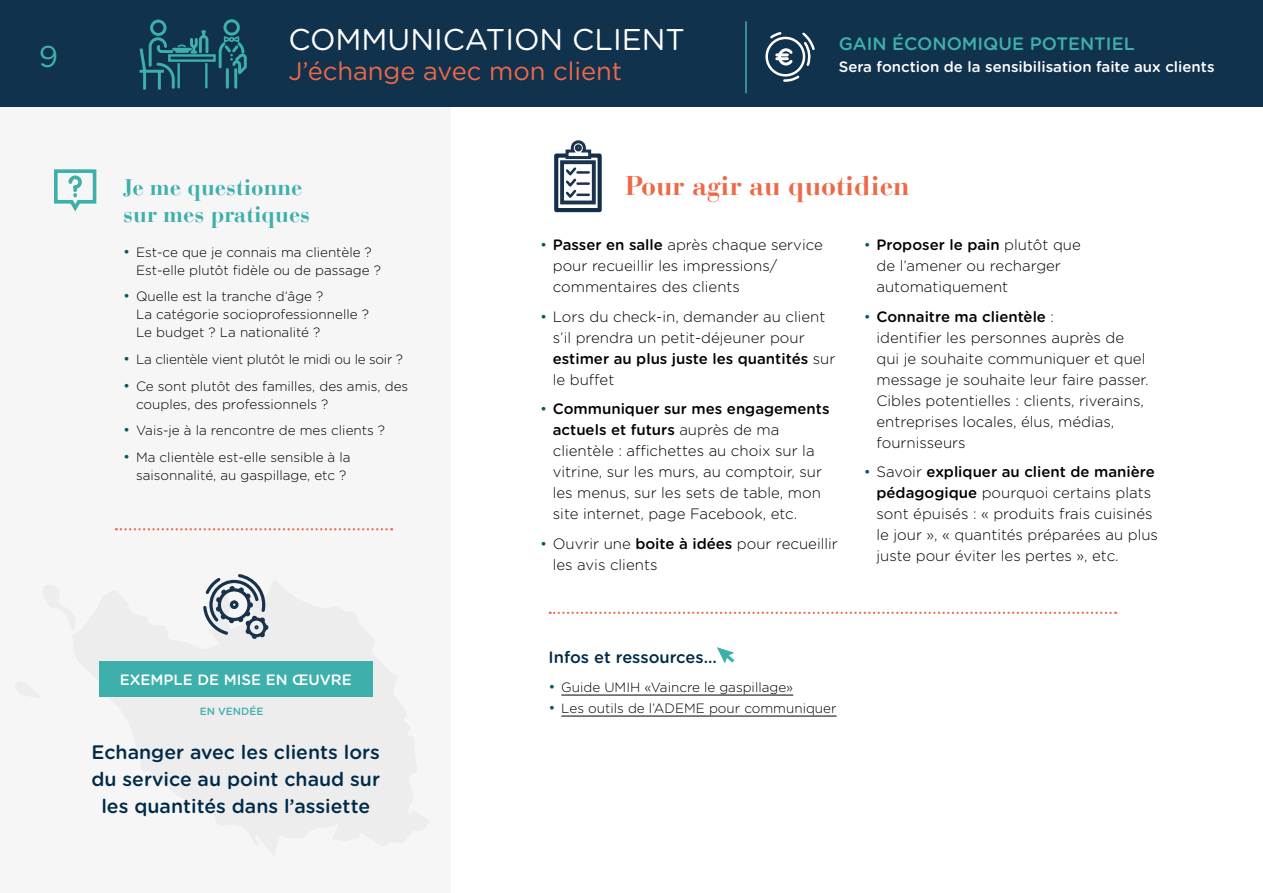
<style>
.page{position:relative;width:1263px;height:893px;background:#fff}
.page>*{position:absolute;margin:0;border:0;box-sizing:border-box;transform-origin:0 0}
.t1{font:30px "Gotham Rounded";color:#fff}
.t2{font:30px "Gotham Rounded";color:#3eb0ac}
.t3{font:700 27px "Bauer Bodoni Std";color:#ed6949}
.t4{font:25.5px "Gotham Rounded";color:#ed6949}
.t5{font:700 22.5px/27px "Bauer Bodoni Std";color:#3eb0ac}
.t6{font:500 19.5px/27px "Gotham Rounded";color:#002a49;text-align:center}
.t7{font:500 18px "Gotham Rounded";color:#3eb0ac}
.t8{font:500 16.5px "Gotham Rounded";color:#002a49}
.t9{font:300 15px/21px "Gotham Rounded";color:#000}
.t10{font:500 15px "Gotham Rounded";color:#fff}
.t11{font:300 13.5px/18px "Gotham Rounded";color:#000}
.t12{font:300 13.5px "Gotham Rounded";letter-spacing:-.02em;color:#000}
.t13{font:500 10.5px "Gotham Rounded";color:#3eb0ac}
.s1{font-size:15px;color:#005a5e}
.s2{color:#005a5e}
.s3{font-weight:500}
</style>
<div class="page">
<div style="left:0;top:106px;width:451px;height:787px;background:#f6f6f6"></div>
<div style="left:0;top:0;width:1263px;height:106px;background:#11324c"></div>
<svg style="left:765px;top:32px;width:50px;height:50px"></svg>
<hr style="left:745px;top:21px;width:2px;height:72px;background:#3eb0ac">
<svg style="left:203px;top:574px;width:65px;height:65px"></svg>
<div style="left:99px;top:661px;width:273px;height:36px;background:#3eb0ac"></div>
<svg style="left:116px;top:528px;width:276px;height:2px"></svg>
<svg style="left:54px;top:169px;width:43px;height:43px"></svg>
<div style="left:560px;top:160px;width:36px;height:44px;border:4px solid #1b334e"></div>
<div style="left:554px;top:153px;width:48px;height:59px;border:4px solid #112f49"></div>
<svg style="left:563px;top:140px;width:30px;height:61px"></svg>
<hr style="left:561px;top:695px;width:232px;height:1px;background:#000">
<hr style="left:561px;top:716px;width:275px;height:1px;background:#000">
<svg style="left:717px;top:647px;width:17px;height:17px"></svg>
<svg style="left:550px;top:612px;width:566px;height:2px"></svg>
<div style="left:150px;top:20px;width:16px;height:16px;border:3px solid #3eb0ac;border-radius:50%"></div>
<div style="left:168px;top:54px;width:48px;height:8px;border:2px solid #3eb0ac"></div>
<svg style="left:139px;top:29px;width:71px;height:61px"></svg>
<hr style="left:226px;top:70px;width:3px;height:17px;background:#3eb0ac">
<hr style="left:234px;top:70px;width:3px;height:17px;background:#3eb0ac">
<svg style="left:218px;top:36px;width:29px;height:44px"></svg>
<div style="left:223px;top:19px;width:17px;height:17px;border:3px solid #3eb0ac;border-radius:50%"></div>
<h1 class="t2" style="left:39px;top:35px;width:21px">9</h1>
<h1 class="t1" style="left:288px;top:18px;width:398px">COMMUNICATION CLIENT</h1>
<h3 class="t4" style="left:288px;top:53px;width:335px">J’échange avec mon client</h3>
<p class="t7" style="left:839px;top:31px;width:298px">GAIN ÉCONOMIQUE POTENTIEL</p>
<p class="t10" style="left:839px;top:56px;width:377px">Sera fonction de la sensibilisation faite aux clients</p>
<h3 class="t5" style="left:123px;top:174px;width:188px">Je me questionne sur mes pratiques</h3>
<p class="t11" style="left:136px;top:243px;width:246px;text-indent:-13px"><span class="s1">•</span> Est-ce que je connais ma clientèle ?<br>Est-elle plutôt fidèle ou de passage ?</p>
<p class="t11" style="left:136px;top:287px;width:234px;text-indent:-13px"><span class="s1">•</span> Quelle est la tranche d’âge ?<br>La catégorie socioprofessionnelle ?<br>Le budget ? La nationalité ?</p>
<p class="t12" style="left:123px;top:350px;width:281px"><span class="s1">•</span> La clientèle vient plutôt le midi ou le soir ?</p>
<p class="t11" style="left:136px;top:376px;width:274px;text-indent:-13px"><span class="s1">•</span> Ce sont plutôt des familles, des amis, des couples, des professionnels ?</p>
<p class="t11" style="left:123px;top:421px;width:263px"><span class="s1">•</span> Vais-je à la rencontre de mes clients ?</p>
<p class="t11" style="left:136px;top:447px;width:216px;text-indent:-13px"><span class="s1">•</span> Ma clientèle est-elle sensible à la saisonnalité, au gaspillage, etc ?</p>
<p class="t10" style="left:120px;top:669px;width:234px">EXEMPLE DE MISE EN ŒUVRE</p>
<p class="t13" style="left:200px;top:704px;width:65px">EN VENDÉE</p>
<h3 class="t6" style="left:92px;top:737px;width:290px">Echanger avec les clients lors du service au point chaud sur les quantités dans l’assiette</h3>
<h2 class="t3" style="left:625px;top:169px;width:286px">Pour agir au quotidien</h2>
<p class="t9" style="left:553px;top:234px;width:271px;text-indent:-13px"><span class="s2">•</span> <span class="s3">Passer en salle</span> après chaque service pour recueillir les impressions/ commentaires des clients</p>
<p class="t9" style="left:553px;top:305px;width:284px;text-indent:-13px"><span class="s2">•</span> Lors du check-in, demander au client s’il prendra un petit-déjeuner pour <span class="s3">estimer au plus juste les quantités</span> sur le buffet</p>
<p class="t9" style="left:553px;top:398px;width:278px;text-indent:-13px"><span class="s2">•</span> <span class="s3">Communiquer sur mes engagements actuels et futurs</span> auprès de ma clientèle : affichettes au choix sur la vitrine, sur les murs, au comptoir, sur les menus, sur les sets de table, mon site internet, page Facebook, etc.</p>
<p class="t9" style="left:553px;top:532px;width:287px;text-indent:-13px"><span class="s2">•</span> Ouvrir une <span class="s3">boite à idées</span> pour recueillir les avis clients</p>
<p class="t9" style="left:876px;top:234px;width:206px;text-indent:-13px"><span class="s2">•</span> <span class="s3">Proposer le pain</span> plutôt que de l’amener ou recharger automatiquement</p>
<p class="t9" style="left:876px;top:305px;width:274px;text-indent:-13px"><span class="s2">•</span> <span class="s3">Connaitre ma clientèle</span> :<br>identifier les personnes auprès de qui je souhaite communiquer et quel message je souhaite leur faire passer.<br>Cibles potentielles : clients, riverains, entreprises locales, élus, médias, fournisseurs</p>
<p class="t9" style="left:876px;top:461px;width:283px;text-indent:-13px"><span class="s2">•</span> Savoir <span class="s3">expliquer au client de manière pédagogique</span> pourquoi certains plats sont épuisés : « produits frais cuisinés le jour », « quantités préparées au plus juste pour éviter les pertes », etc.</p>
<p class="t8" style="left:549px;top:645px;width:170px">Infos et ressources…</p>
<p class="t11" style="left:549px;top:678px;width:246px"><span class="s1">•</span> Guide UMIH «Vaincre le gaspillage»</p>
<p class="t11" style="left:549px;top:699px;width:289px"><span class="s1">•</span> Les outils de l’ADEME pour communiquer</p>
</div>
